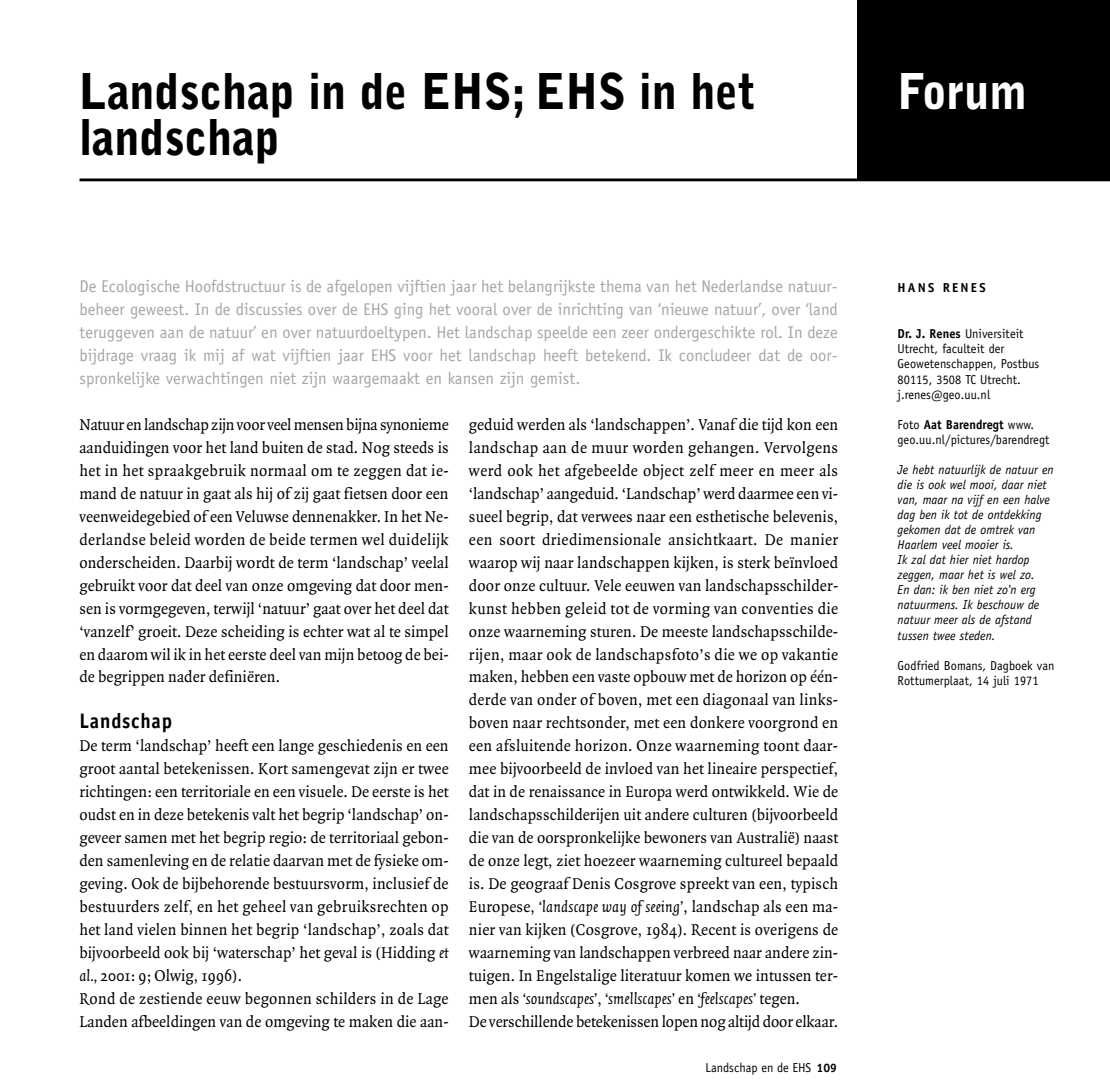
<style>
.page{position:relative;width:1110px;height:1091px;background:#fff}
.page>*{position:absolute;margin:0;border:0;box-sizing:border-box;transform-origin:0 0}
.t1{font:900 49px/45.9px "Bell Gothic";color:#000;scale:.92 1}
.t2{font:900 49px "Bell Gothic";color:#fff;scale:.92 1}
.t3{font:700 21px "Officina Sans";letter-spacing:.045em;color:#000;scale:.92 1}
.t4{font:16.97px/22.9px "Officina Sans";letter-spacing:.005em;color:#a6a6a6;text-align:justify}
.t5{font:16.8px/22.9px "Quadraat";letter-spacing:.01em;color:#000;scale:.95 1}
.t6{font:italic 12.95px/15px "Officina Sans";letter-spacing:.005em;color:#000;scale:.95 1}
.t7{font:12.95px/15px "Officina Sans";letter-spacing:.005em;color:#000;scale:.95 1}
.t8{font:700 12.95px "Officina Sans";letter-spacing:.165em;color:#000}
.s1{font-style:italic}
.s2{font-weight:700;font-size:12.25px}
.s3{font-weight:700}
</style>
<div class="page">
<hr style="left:79px;top:178px;width:1031px;height:3px;background:#000">
<div style="left:857px;top:0;width:253px;height:179px;background:#000"></div>
<h1 class="t1" style="left:79px;top:72px;width:736px">Landschap in de EHS; EHS in het landschap</h1>
<h1 class="t2" style="left:897px;top:73px;width:142px">Forum</h1>
<p class="t4" style="left:79px;top:276px;width:760px">De Ecologische Hoofdstructuur is de afgelopen vijftien jaar het belangrijkste thema van het Nederlandse natuur&shy;beheer geweest. In de discussies over de EHS ging het vooral over de inrichting van ‘nieuwe natuur’, over ‘land teruggeven aan de natuur’ en over natuurdoeltypen. Het landschap speelde een zeer ondergeschikte rol. In deze bijdrage vraag ik mij af wat vijftien jaar EHS voor het landschap heeft betekend. Ik concludeer dat de oor&shy;spronkelijke verwachtingen niet zijn waargemaakt en kansen zijn gemist.</p>
<p class="t5" style="left:469px;top:414px;width:390px">geduid werden als ‘landschappen’. Vanaf die tijd kon een landschap aan de muur worden gehangen. Vervolgens werd ook het afgebeelde object zelf meer en meer als ‘landschap’ aangeduid. ‘Landschap’ werd daarmee een vi&shy;sueel begrip, dat verwees naar een esthetische belevenis, een soort driedimensionale ansichtkaart. De manier waarop wij naar landschappen kijken, is sterk beïnvloed door onze cultuur. Vele eeuwen van landschapsschilder&shy;kunst hebben geleid tot de vorming van conventies die onze waarneming sturen. De meeste landschapsschilde&shy;rijen, maar ook de landschapsfoto’s die we op vakantie maken, hebben een vaste opbouw met de horizon op één&shy;derde van onder of boven, met een diagonaal van links&shy;boven naar rechtsonder, met een donkere voorgrond en een afsluitende horizon. Onze waarneming toont daar&shy;mee bijvoorbeeld de invloed van het lineaire perspectief, dat in de renaissance in Europa werd ontwikkeld. Wie de landschapsschilderijen uit andere culturen (bijvoorbeeld die van de oorspronkelijke bewoners van Australië) naast de onze legt, ziet hoezeer waarneming cultureel bepaald is. De geograaf Denis Cosgrove spreekt van een, typisch Europese, <span class="s1">‘landscape way of seeing’</span>, landschap als een ma&shy;nier van kijken (Cosgrove, 1984). Recent is overigens de waarneming van landschappen verbreed naar andere zin&shy;tuigen. In Engelstalige literatuur komen we intussen ter&shy;men als <span class="s1">‘soundscapes’</span>, <span class="s1">‘smellscapes’</span> en <span class="s1">‘feelscapes’</span> tegen.<br>De verschillende betekenissen lopen nog altijd door elkaar.</p>
<p class="t5" style="left:79px;top:414px;width:390px;text-align:justify">Natuur en landschap zijn voor veel mensen bijna synonieme aanduidingen voor het land buiten de stad. Nog steeds is het in het spraakgebruik normaal om te zeggen dat ie&shy;mand de natuur in gaat als hij of zij gaat fietsen door een veenweidegebied of een Veluwse dennenakker. In het Ne&shy;derlandse beleid worden de beide termen wel duidelijk onderscheiden. Daarbij wordt de term ‘landschap’ veelal gebruikt voor dat deel van onze omgeving dat door men&shy;sen is vormgegeven, terwijl ‘natuur’ gaat over het deel dat ‘vanzelf’ groeit. Deze scheiding is echter wat al te simpel en daarom wil ik in het eerste deel van mijn betoog de bei&shy;de begrippen nader definiëren.</p>
<p class="t3" style="left:79px;top:713px;width:102px">Landschap</p>
<p class="t5" style="left:79px;top:735px;width:390px">De term ‘landschap’ heeft een lange geschiedenis en een groot aantal betekenissen. Kort samengevat zijn er twee richtingen: een territoriale en een visuele. De eerste is het oudst en in deze betekenis valt het begrip ‘landschap’ on&shy;geveer samen met het begrip regio: de territoriaal gebon&shy;den samenleving en de relatie daarvan met de fysieke om&shy;geving. Ook de bijbehorende bestuursvorm, inclusief de bestuurders zelf, en het geheel van gebruiksrechten op het land vielen binnen het begrip ‘landschap’, zoals dat bijvoorbeeld ook bij ‘waterschap’ het geval is (Hidding <span class="s1">et al.,</span> 2001: 9; Olwig, 1996).<br>Rond de zestiende eeuw begonnen schilders in de Lage Landen afbeeldingen van de omgeving te maken die aan-</p>
<p class="t7" style="left:705px;top:1061px;width:140px">Landschap en de EHS <span class="s2">109</span></p>
<p class="t8" style="left:897px;top:283px;width:89px">HANS RENES</p>
<p class="t7" style="left:897px;top:327px;width:151px"><span class="s3">Dr. J. Renes</span> Universiteit<br>Utrecht, faculteit der<br>Geowetenschappen, Postbus<br>80115, 3508 TC Utrecht. j.renes@geo.uu.nl</p>
<p class="t7" style="left:897px;top:418px;width:161px">Foto <span class="s3">Aat Barendregt</span> www. geo.uu.nl/pictures/barendregt</p>
<p class="t6" style="left:897px;top:463px;width:166px">Je hebt natuurlijk de natuur en die is ook wel mooi, daar niet van, maar na vijf en een halve dag ben ik tot de ontdekking gekomen dat de omtrek van<br>Haarlem veel mooier is.<br>Ik zal dat hier niet hardop zeggen, maar het is wel zo.<br>En dan: ik ben niet zo'n erg natuurmens. Ik beschouw de natuur meer als de afstand tussen twee steden.</p>
<p class="t7" style="left:897px;top:658px;width:167px">Godfried Bomans, Dagboek van<br>Rottumerplaat, 14 juli 1971</p>
</div>
